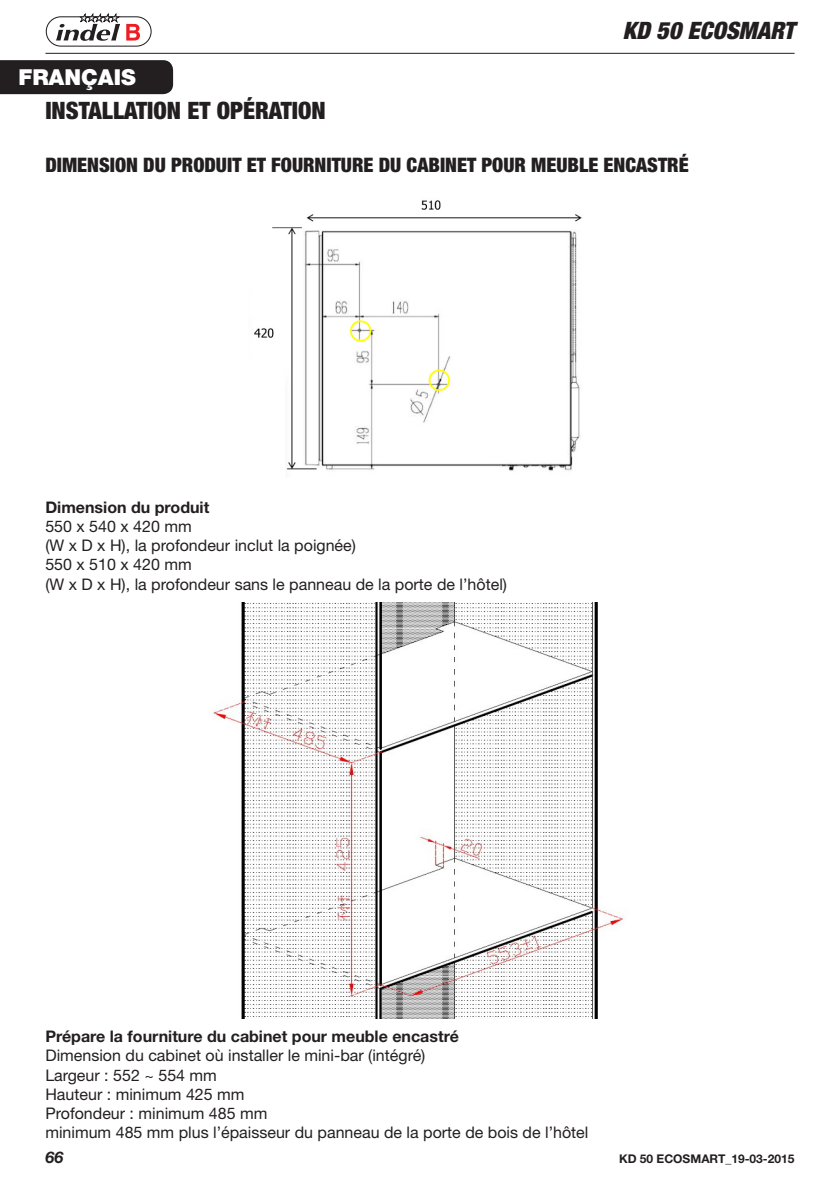
<style>
.page{position:relative;width:840px;height:1191px;background:#fff}
.page>*{position:absolute;margin:0;border:0;box-sizing:border-box;transform-origin:0 0}
.t1{font:900 condensed 24px "Helvetica Neue LT Std";color:#231f20}
.t2{font:italic 900 condensed 24px "Helvetica Neue LT Std";color:#231f20}
.t3{font:900 22px "Helvetica Neue LT Std";color:#fff}
.t4{font:900 condensed 20px "Helvetica Neue LT Std";color:#231f20}
.t5{font:16px/19.2px "Helvetica Neue LT Std";color:#231f20}
.t6{font:700 16px "Helvetica Neue LT Std";color:#231f20}
.t7{font:italic 700 16px "Helvetica Neue LT Std";color:#231f20}
.t8{font:700 12px "Helvetica Neue LT Std";color:#231f20}
</style>
<div class="page">
<svg style="left:45px;top:52px;width:750px;height:2px"></svg>
<hr style="left:45px;top:53px;width:749px;height:1px;background:#231f20">
<div style="left:46px;top:16px;width:105px;height:31px;border:1px solid #231f20;border-radius:15px"></div>
<svg style="left:56px;top:13px;width:84px;height:28px"></svg>
<svg style="left:0;top:69px;width:174px;height:26px"></svg>
<div style="left:0;top:60px;width:173px;height:34px;background:#231f20"></div>
<img style="left:212px;top:602px;width:412px;height:417px">
<img style="left:254px;top:200px;width:328px;height:271px">
<h1 class="t2" style="left:622px;top:16px;width:173px">KD 50 ECOSMART</h1>
<h2 class="t3" style="left:18px;top:64px;width:119px">FRANÇAIS</h2>
<h1 class="t1" style="left:45px;top:96px;width:282px">INSTALLATION ET OPÉRATION</h1>
<p class="t4" style="left:45px;top:152px;width:644px">DIMENSION DU PRODUIT ET FOURNITURE DU CABINET POUR MEUBLE ENCASTRÉ</p>
<p class="t6" style="left:45px;top:497px;width:165px">Dimension du produit</p>
<p class="t5" style="left:45px;top:516px;width:463px">550 x 540 x 420 mm<br>(W x D x H), la profondeur inclut la poignée)<br>550 x 510 x 420 mm<br>(W x D x H), la profondeur sans le panneau de la porte de l’hôtel)</p>
<p class="t6" style="left:45px;top:1026px;width:415px">Prépare la fourniture du cabinet pour meuble encastré</p>
<p class="t5" style="left:45px;top:1046px;width:544px">Dimension du cabinet où installer le mini-bar (intégré)<br>Largeur : 552 ~ 554 mm<br>Hauteur : minimum 425 mm<br>Profondeur : minimum 485 mm<br>minimum 485 mm plus l’épaisseur du panneau de la porte de bois de l’hôtel</p>
<p class="t7" style="left:45px;top:1147px;width:19px">66</p>
<p class="t8" style="left:618px;top:1151px;width:177px">KD 50 ECOSMART_19-03-2015</p>
</div>
